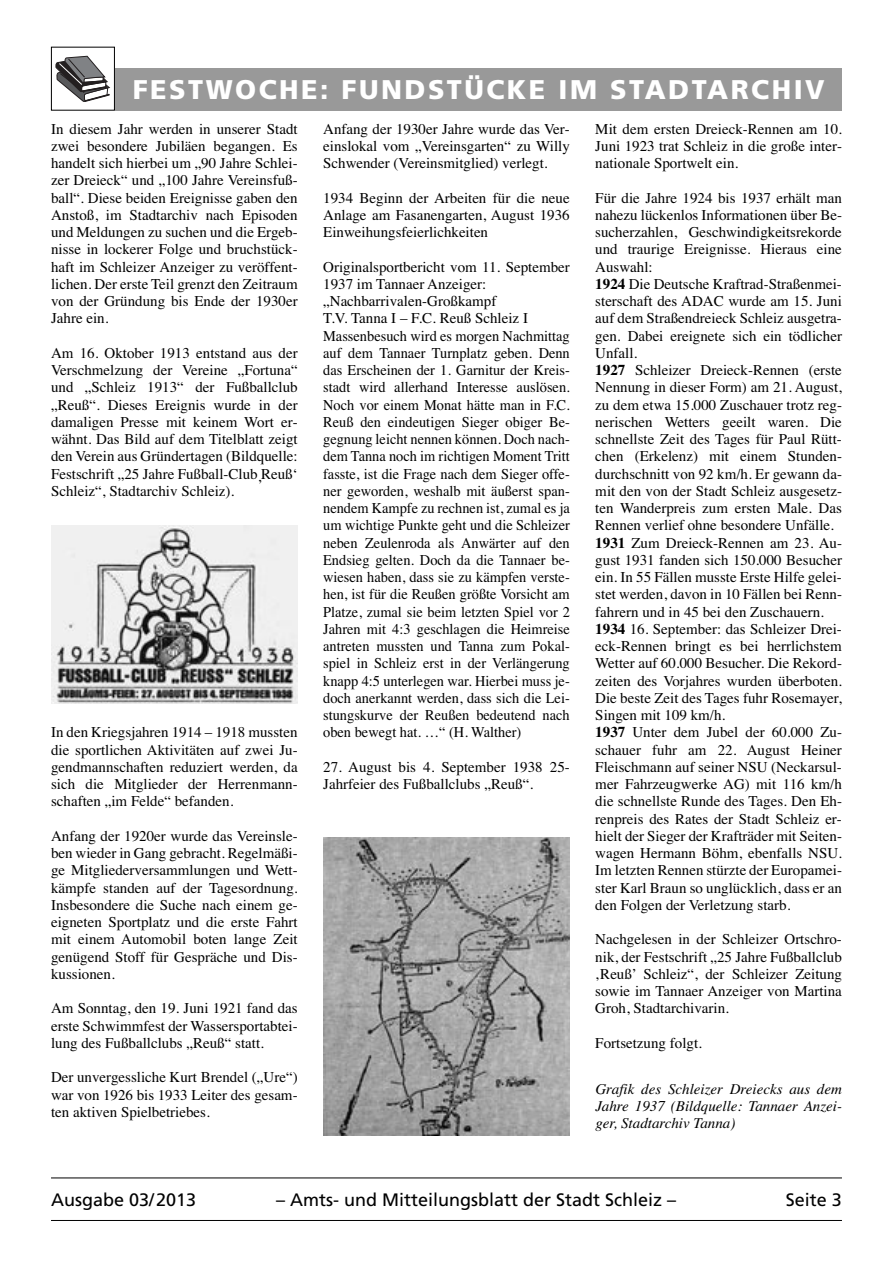
<style>
.page{position:relative;width:893px;height:1263px;background:#fff}
.page>*{position:absolute;margin:0;border:0;box-sizing:border-box;transform-origin:0 0}
.t1{font:900 27px "Frutiger";letter-spacing:.09em;color:#fff}
.t2{font:18px "Frutiger";color:#000}
.t3{font:15px/17.2px "Times";color:#000;text-align:justify}
.t4{font:italic 15px/17.2px "Times";color:#000;text-align:justify}
.s1{font-weight:700}
</style>
<div class="page">
<hr style="left:51px;top:1220px;width:791px;height:1px;background:#000">
<hr style="left:51px;top:1177px;width:791px;height:1px;background:#000">
<div style="left:51px;top:68px;width:791px;height:43px;background:#999"></div>
<div style="left:51px;top:47px;width:63px;height:63px;background:#fff"></div>
<svg style="left:55px;top:56px;width:55px;height:46px"></svg>
<div style="left:51px;top:47px;width:64px;height:64px;border:1px solid #000"></div>
<img style="left:51px;top:525px;width:247px;height:179px">
<img style="left:323px;top:838px;width:247px;height:297px">
<h1 class="t1" style="left:133px;top:79px;width:693px">FESTWOCHE: FUNDSTÜCKE IM STADTARCHIV</h1>
<p class="t3" style="left:51px;top:121px;width:248px">In diesem Jahr werden in unserer Stadt zwei besondere Jubiläen begangen. Es handelt sich hierbei um „90 Jahre Schlei&shy;zer Dreieck“ und „100 Jahre Vereinsfuß&shy;ball“. Diese beiden Ereignisse gaben den Anstoß, im Stadtarchiv nach Episoden und Meldungen zu suchen und die Ergeb&shy;nisse in lockerer Folge und bruchstück&shy;haft im Schleizer Anzeiger zu veröffent - lichen. Der erste Teil grenzt den Zeitraum von der Gründung bis Ende der 1930er Jahre ein.</p>
<p class="t3" style="left:51px;top:346px;width:248px">Am 16. Oktober 1913 entstand aus der Verschmelzung der Vereine „Fortuna“ und „Schleiz 1913“ der Fußballclub „Reuß“. Dieses Ereignis wurde in der damaligen Presse mit keinem Wort er&shy;wähnt. Das Bild auf dem Titelblatt zeigt den Verein aus Gründertagen (Bildquelle:<br>Festschrift „25 Jahre Fußball-Club ̦Reuß‘ Schleiz“, Stadtarchiv Schleiz).</p>
<p class="t3" style="left:51px;top:725px;width:248px">In den Kriegsjahren 1914 – 1918 mussten die sportlichen Aktivitäten auf zwei Ju&shy;gendmannschaften reduziert werden, da sich die Mitglieder der Herrenmann&shy;schaften „im Felde“ befanden.</p>
<p class="t3" style="left:51px;top:829px;width:248px">Anfang der 1920er wurde das Vereinsle&shy;ben wieder in Gang gebracht. Regelmäßi&shy;ge Mitgliederversammlungen und Wett&shy;kämpfe standen auf der Tagesordnung.<br>Insbesondere die Suche nach einem ge&shy;eigneten Sportplatz und die erste Fahrt mit einem Automobil boten lange Zeit genügend Stoff für Gespräche und Dis&shy;kussionen.</p>
<p class="t3" style="left:51px;top:1001px;width:248px">Am Sonntag, den 19. Juni 1921 fand das erste Schwimmfest der Wassersportabtei&shy;lung des Fußballclubs „Reuß“ statt.</p>
<p class="t3" style="left:51px;top:1070px;width:248px">Der unvergessliche Kurt Brendel („Ure“) war von 1926 bis 1933 Leiter des gesam&shy;ten aktiven Spielbetriebes.</p>
<p class="t3" style="left:323px;top:121px;width:248px">Anfang der 1930er Jahre wurde das Ver&shy;einslokal vom „Vereinsgarten“ zu Willy Schwender (Vereinsmitglied) verlegt.</p>
<p class="t3" style="left:323px;top:190px;width:248px">1934 Beginn der Arbeiten für die neue Anlage am Fasanengarten, August 1936<br>Einweihungsfeierlichkeiten</p>
<p class="t3" style="left:323px;top:259px;width:248px;text-align:left">Originalsportbericht vom 11. September 1937 im Tannaer Anzeiger: „Nachbarrivalen-Großkampf<br>T.V. Tanna I – F.C. Reuß Schleiz I Massenbesuch wird es morgen Nachmittag auf dem Tannaer Turnplatz geben. Denn das Erscheinen der 1. Garnitur der Kreis&shy;stadt wird allerhand Interesse auslösen.<br>Noch vor einem Monat hätte man in F.C.<br>Reuß den eindeutigen Sieger obiger Be&shy;gegnung leicht nennen können. Doch nach&shy;dem Tanna noch im richtigen Moment Tritt fasste, ist die Frage nach dem Sieger offe&shy;ner geworden, weshalb mit äußerst span&shy;nendem Kampfe zu rechnen ist, zumal es ja um wichtige Punkte geht und die Schleizer neben Zeulenroda als Anwärter auf den Endsieg gelten. Doch da die Tannaer be&shy;wiesen haben, dass sie zu kämpfen verste&shy;hen, ist für die Reußen größte Vorsicht am Platze, zumal sie beim letzten Spiel vor 2<br>Jahren mit 4:3 geschlagen die Heimreise antreten mussten und Tanna zum Pokal&shy;spiel in Schleiz erst in der Verlängerung knapp 4:5 unterlegen war. Hierbei muss je&shy;doch anerkannt werden, dass sich die Lei&shy;stungskurve der Reußen bedeutend nach oben bewegt hat. …“ (H. Walther)</p>
<p class="t3" style="left:323px;top:760px;width:248px">27. August bis 4. September 1938 25-<br>Jahrfeier des Fußballclubs „Reuß“.</p>
<p class="t3" style="left:595px;top:121px;width:248px">Mit dem ersten Dreieck-Rennen am 10.<br>Juni 1923 trat Schleiz in die große inter&shy;nationale Sportwelt ein.</p>
<p class="t3" style="left:595px;top:190px;width:248px;text-align:left">Für die Jahre 1924 bis 1937 erhält man nahezu lückenlos Informationen über Be&shy;sucherzahlen, Geschwindigkeitsrekorde und traurige Ereignisse. Hieraus eine Auswahl:<br><span class="s1">1924</span> Die Deutsche Kraftrad-Straßenmei&shy;sterschaft des ADAC wurde am 15. Juni auf dem Straßendreieck Schleiz ausgetra&shy;gen. Dabei ereignete sich ein tödlicher Unfall.<br><span class="s1">1927</span> Schleizer Dreieck-Rennen (erste Nennung in dieser Form) am 21. August, zu dem etwa 15.000 Zuschauer trotz reg&shy;nerischen Wetters geeilt waren. Die schnellste Zeit des Tages für Paul Rütt&shy;chen (Erkelenz) mit einem Stunden&shy;durchschnitt von 92 km/h. Er gewann da&shy;mit den von der Stadt Schleiz ausgesetz&shy;ten Wanderpreis zum ersten Male. Das Rennen verlief ohne besondere Unfälle.<br><span class="s1">1931</span> Zum Dreieck-Rennen am 23. Au&shy;gust 1931 fanden sich 150.000 Besucher ein. In 55 Fällen musste Erste Hilfe gelei&shy;stet werden, davon in 10 Fällen bei Renn&shy;fahrern und in 45 bei den Zuschauern.<br><span class="s1">1934</span> 16. September: das Schleizer Drei&shy;eck-Rennen bringt es bei herrlichstem Wetter auf 60.000 Besucher. Die Rekord&shy;zeiten des Vorjahres wurden überboten.<br>Die beste Zeit des Tages fuhr Rosemayer, Singen mit 109 km/h.<br><span class="s1">1937</span> Unter dem Jubel der 60.000 Zu&shy;schauer fuhr am 22. August Heiner Fleischmann auf seiner NSU (Neckarsul&shy;mer Fahrzeugwerke AG) mit 116 km/h die schnellste Runde des Tages. Den Eh&shy;renpreis des Rates der Stadt Schleiz er&shy;hielt der Sieger der Krafträder mit Seiten&shy;wagen Hermann Böhm, ebenfalls NSU.<br>Im letzten Rennen stürzte der Europamei&shy;ster Karl Braun so unglücklich, dass er an den Folgen der Verletzung starb.</p>
<p class="t3" style="left:595px;top:932px;width:248px">Nachgelesen in der Schleizer Ortschro&shy;nik, der Festschrift „25 Jahre Fußballclub ‚Reuß’ Schleiz“, der Schleizer Zeitung sowie im Tannaer Anzeiger von Martina Groh, Stadtarchivarin.</p>
<p class="t3" style="left:595px;top:1036px;width:108px">Fortsetzung folgt.</p>
<p class="t4" style="left:595px;top:1081px;width:248px">Grafik des Schleizer Dreiecks aus dem Jahre 1937 (Bildquelle: Tannaer Anzei&shy;ger, Stadtarchiv Tanna)</p>
<p class="t2" style="left:51px;top:1193px;width:147px">Ausgabe 03/2013</p>
<p class="t2" style="left:276px;top:1193px;width:401px">– Amts- und Mitteilungsblatt der Stadt Schleiz –</p>
<p class="t2" style="left:786px;top:1193px;width:58px">Seite 3</p>
</div>
